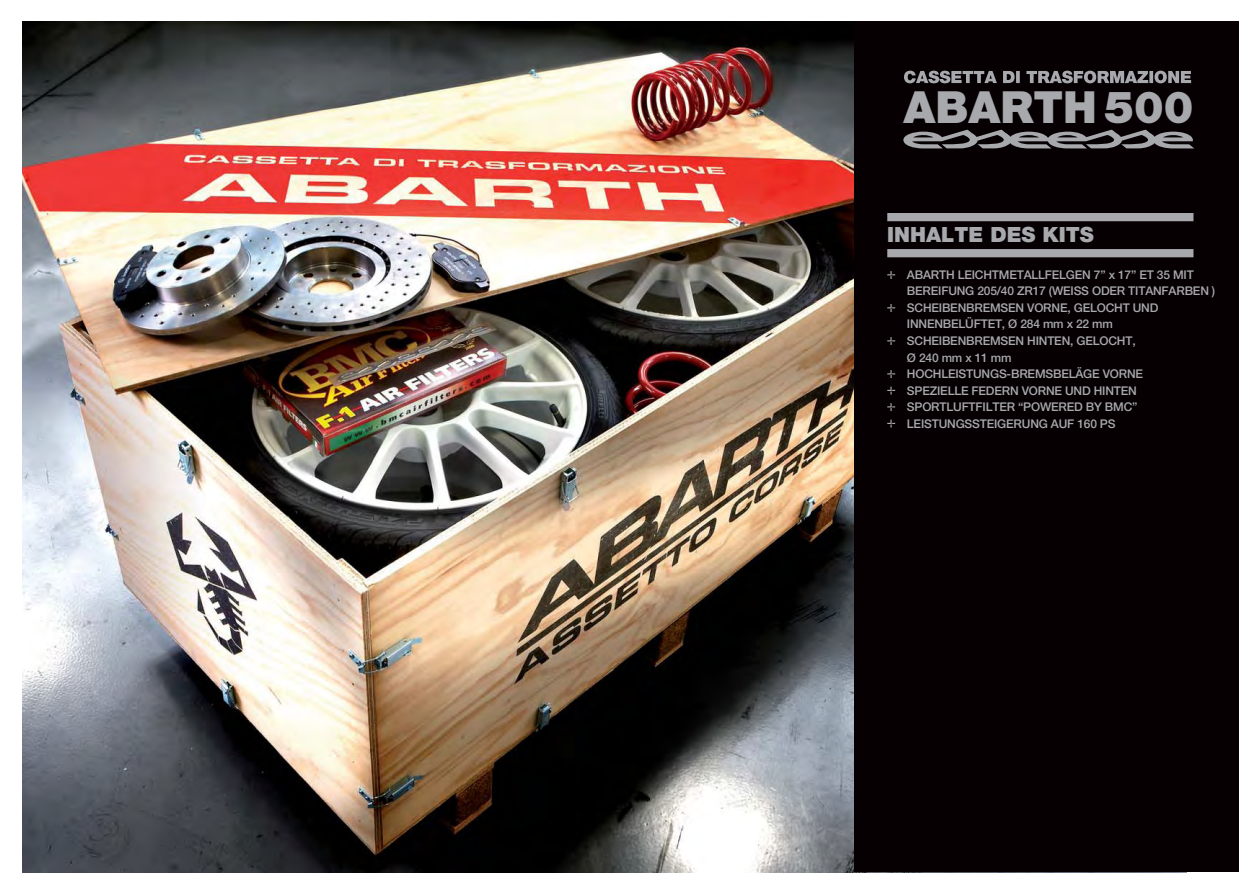
<style>
.page{position:relative;width:1259px;height:893px;background:#fff}
.page>*{position:absolute;margin:0;border:0;box-sizing:border-box;transform-origin:0 0}
.t1{font:900 44.4px "Abarth";color:#a7a9ac}
.t2{font:900 21px "Abarth";color:#a7a9ac}
.t3{font:12px/16.5px "ABART Hmedium";letter-spacing:-.015em;color:#a7a9ac}
</style>
<div class="page">
<img style="left:22px;top:21px;width:832px;height:851px">
<div style="left:854px;top:21px;width:384px;height:851px;background:#060002"></div>
<svg style="left:887px;top:271px;width:8px;height:8px"></svg>
<svg style="left:887px;top:304px;width:8px;height:8px"></svg>
<svg style="left:887px;top:337px;width:8px;height:8px"></svg>
<svg style="left:887px;top:370px;width:8px;height:8px"></svg>
<svg style="left:887px;top:386px;width:8px;height:8px"></svg>
<svg style="left:887px;top:403px;width:8px;height:8px"></svg>
<svg style="left:887px;top:419px;width:8px;height:8px"></svg>
<div style="left:887px;top:213px;width:306px;height:8px;background:#a7a9ac"></div>
<div style="left:887px;top:249px;width:306px;height:8px;background:#a7a9ac"></div>
<svg style="left:903px;top:130px;width:291px;height:18px"></svg>
<svg style="left:904px;top:71px;width:287px;height:12px"></svg>
<h1 class="t1" style="left:903px;top:92px;width:291px">ABARTH 500</h1>
<h2 class="t2" style="left:887px;top:227px;width:208px">INHALTE DES KITS</h2>
<p class="t3" style="left:907px;top:268px;width:310px">ABARTH LEICHTMETALLFELGEN 7” x 17” ET 35 MIT BEREIFUNG 205/40 ZR17 (WEISS ODER TITANFARBEN )<br>SCHEIBENBREMSEN VORNE, GELOCHT UND INNENBELÜFTET, Ø 284 mm x 22 mm SCHEIBENBREMSEN HINTEN, GELOCHT,<br>Ø 240 mm x 11 mm<br>HOCHLEISTUNGS-BREMSBELÄGE VORNE<br>SPEZIELLE FEDERN VORNE UND HINTEN SPORTLUFTFILTER “POWERED BY BMC” LEISTUNGSSTEIGERUNG AUF 160 PS</p>
</div>
